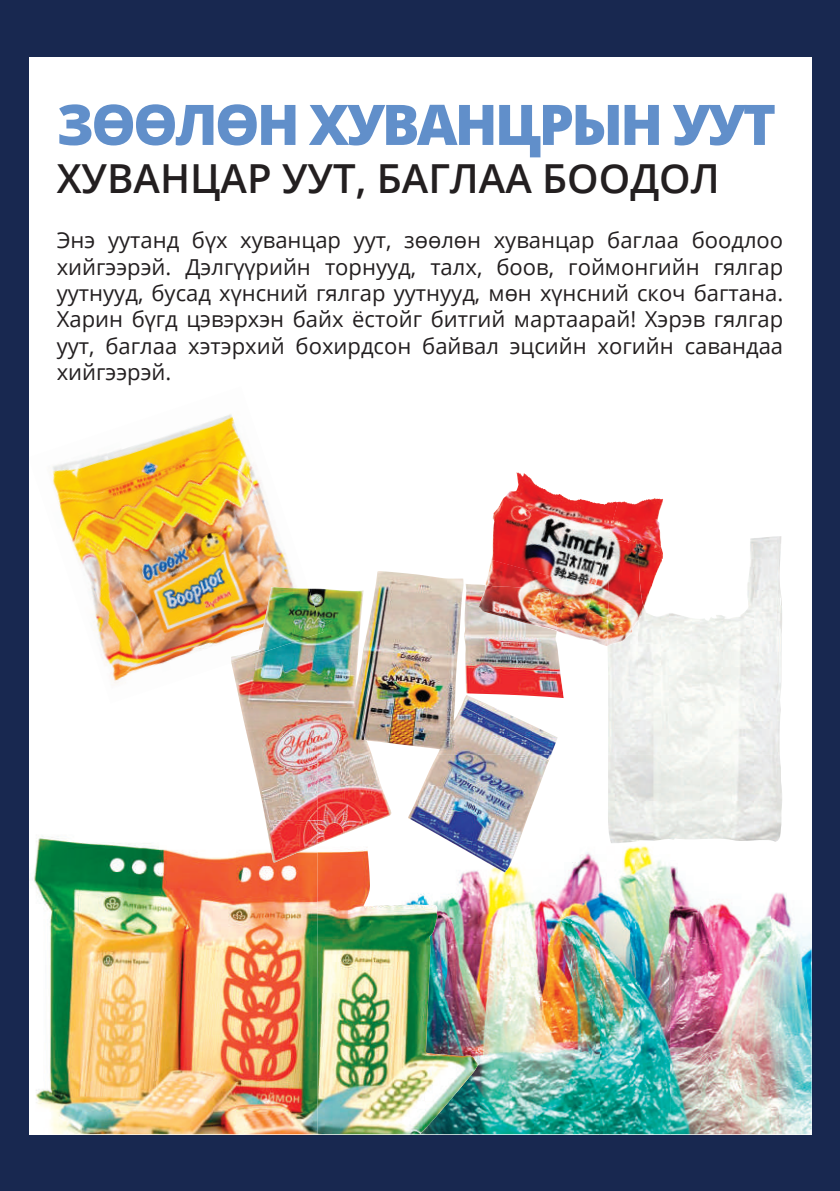
<style>
.page{position:relative;width:840px;height:1191px;background:#fff}
.page>*{position:absolute;margin:0;border:0;box-sizing:border-box;transform-origin:0 0}
.t1{font:800 56px "Open Sans";letter-spacing:-.05em;color:#618fca}
.t2{font:600 40px "Open Sans";color:#231f20}
.t3{font:22px/26.4px "Open Sans";color:#231f20;text-align:justify}
</style>
<div class="page">
<div style="left:0;top:0;width:839px;height:1191px;background:#182850"></div>
<div style="left:28px;top:57px;width:783px;height:1077px;background:#fff"></div>
<img style="left:740px;top:1134px;width:71px;height:1px">
<img style="left:317px;top:1134px;width:424px;height:1px">
<img style="left:478px;top:852px;width:121px;height:92px">
<img style="left:599px;top:846px;width:71px;height:288px">
<img style="left:741px;top:784px;width:70px;height:350px">
<img style="left:670px;top:866px;width:71px;height:268px">
<img style="left:478px;top:944px;width:121px;height:190px">
<img style="left:317px;top:1134px;width:71px;height:1px">
<img style="left:28px;top:820px;width:289px;height:314px">
<img style="left:317px;top:872px;width:161px;height:262px">
<img style="left:608px;top:538px;width:173px;height:305px">
<img style="left:28px;top:386px;width:262px;height:317px">
<img style="left:231px;top:571px;width:326px;height:249px">
<img style="left:317px;top:755px;width:234px;height:117px">
<img style="left:265px;top:820px;width:52px;height:42px">
<img style="left:317px;top:820px;width:50px;height:24px">
<img style="left:231px;top:587px;width:92px;height:76px">
<img style="left:463px;top:584px;width:100px;height:114px">
<img style="left:491px;top:474px;width:88px;height:86px">
<img style="left:579px;top:498px;width:83px;height:148px">
<img style="left:485px;top:560px;width:108px;height:78px">
<img style="left:606px;top:538px;width:37px;height:108px">
<img style="left:478px;top:585px;width:78px;height:46px">
<h1 class="t1" style="left:57px;top:82px;width:720px">ЗӨӨЛӨН ХУВАНЦРЫН УУТ</h1>
<h2 class="t2" style="left:57px;top:151px;width:664px">ХУВАНЦАР УУТ, БАГЛАА БООДОЛ</h2>
<p class="t3" style="left:57px;top:226px;width:727px">Энэ уутанд бүх хуванцар уут, зөөлөн хуванцар баглаа боодлоо хийгээрэй. Дэлгүүрийн торнууд, талх, боов, гоймонгийн гялгар уутнууд, бусад хүнсний гялгар уутнууд, мөн хүнсний скоч багтана.<br>Харин бүгд цэвэрхэн байх ёстойг битгий мартаарай! Хэрэв гялгар уут, баглаа хэтэрхий бохирдсон байвал эцсийн хогийн савандаа хийгээрэй.</p>
</div>
